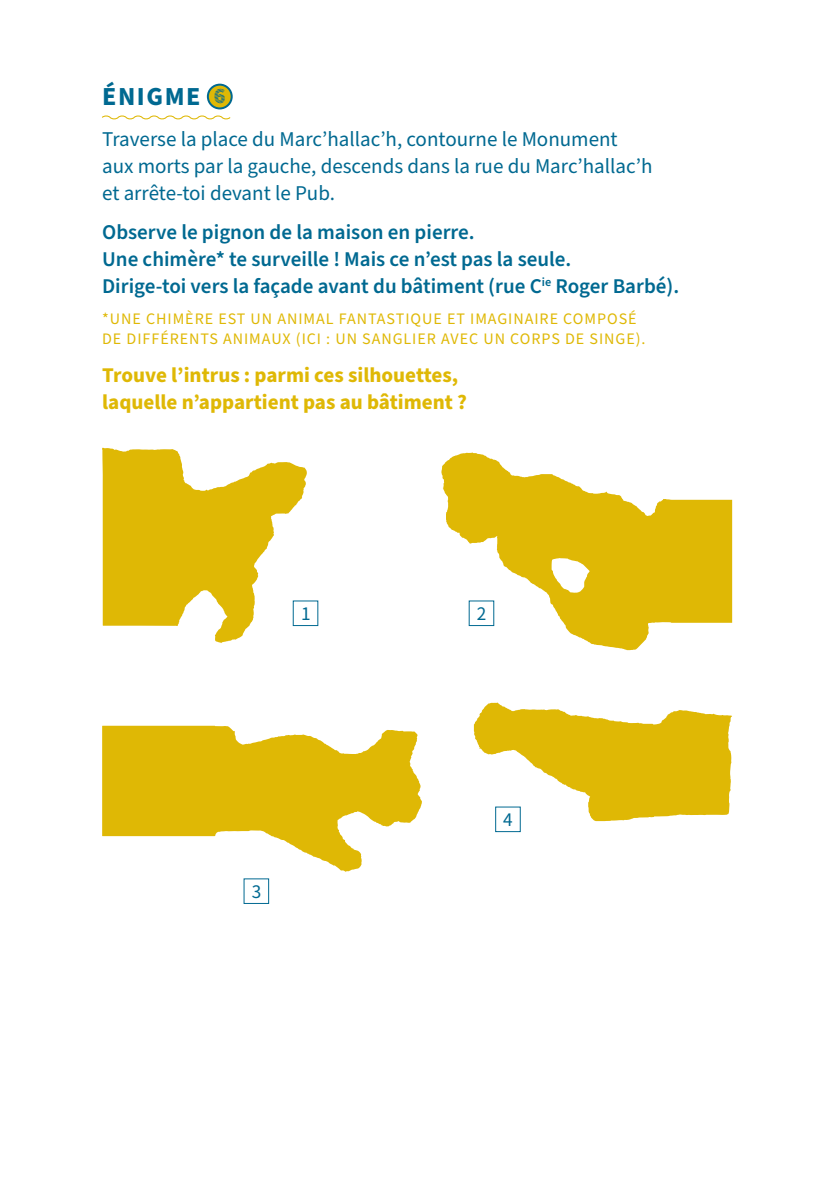
<style>
.page{position:relative;width:840px;height:1191px;background:#fff}
.page>*{position:absolute;margin:0;border:0;box-sizing:border-box;transform-origin:0 0}
.t1{font:700 26px "Source Sans Pro";letter-spacing:.06em;color:#006991}
.t2{font:600 21px/27px "Source Sans Pro";color:#006991}
.t3{font:21px/27px "Source Sans Pro";color:#006991}
.t4{font:700 21px/27px "Source Sans Pro";color:#dfb805}
.t5{font:19.2px "Source Sans Pro";color:#006991}
.t6{font:16px/20px "Source Sans Pro";letter-spacing:.06em;color:#dfb805}
.s1{font-family:"Source Sans Pro DISPLAYV2";font-weight:900;font-size:22px}
</style>
<div class="page">
<div style="left:208px;top:85px;width:23px;height:23px;background:#dfb805;border-radius:50%"></div>
<div style="left:207px;top:84px;width:25px;height:25px;border:2px solid #006991;border-radius:50%"></div>
<svg style="left:102px;top:115px;width:129px;height:5px"></svg>
<svg style="left:102px;top:448px;width:204px;height:195px"></svg>
<svg style="left:102px;top:725px;width:319px;height:146px;fill:#dfb805"></svg>
<svg style="left:441px;top:452px;width:290px;height:198px;fill:#dfb805"></svg>
<svg style="left:473px;top:702px;width:258px;height:119px"></svg>
<div style="left:292px;top:600px;width:26px;height:26px;background:#fff"></div>
<div style="left:468px;top:600px;width:26px;height:26px;background:#fff"></div>
<div style="left:495px;top:806px;width:25px;height:26px;background:#fff;border:1px solid #006991"></div>
<div style="left:243px;top:878px;width:26px;height:26px;background:#fff;border:1px solid #006991"></div>
<p class="t1" style="left:102px;top:79px;width:125px">ÉNIGME <span class="s1">6</span></p>
<p class="t3" style="left:102px;top:127px;width:551px">Traverse la place du Marc’hallac’h, contourne le Monument aux morts par la gauche, descends dans la rue du Marc’hallac’h et arrête-toi devant le Pub.</p>
<p class="t2" style="left:102px;top:219px;width:578px">Observe le pignon de la maison en pierre.<br>Une chimère* te surveille ! Mais ce n’est pas la seule.<br>Dirige-toi vers la façade avant du bâtiment (rue C<sup>ie</sup> Roger Barbé).</p>
<p class="t6" style="left:102px;top:309px;width:544px">*UNE CHIMÈRE EST UN ANIMAL FANTASTIQUE ET IMAGINAIRE COMPOSÉ<br>DE DIFFÉRENTS ANIMAUX (ICI : UN SANGLIER AVEC UN CORPS DE SINGE).</p>
<p class="t4" style="left:102px;top:362px;width:366px">Trouve l’intrus : parmi ces silhouettes, laquelle n’appartient pas au bâtiment ?</p>
<p class="t5" style="left:301px;top:600px;width:11px">1</p>
<p class="t5" style="left:476px;top:600px;width:11px">2</p>
<p class="t5" style="left:252px;top:878px;width:11px">3</p>
<p class="t5" style="left:503px;top:806px;width:11px">4</p>
</div>
